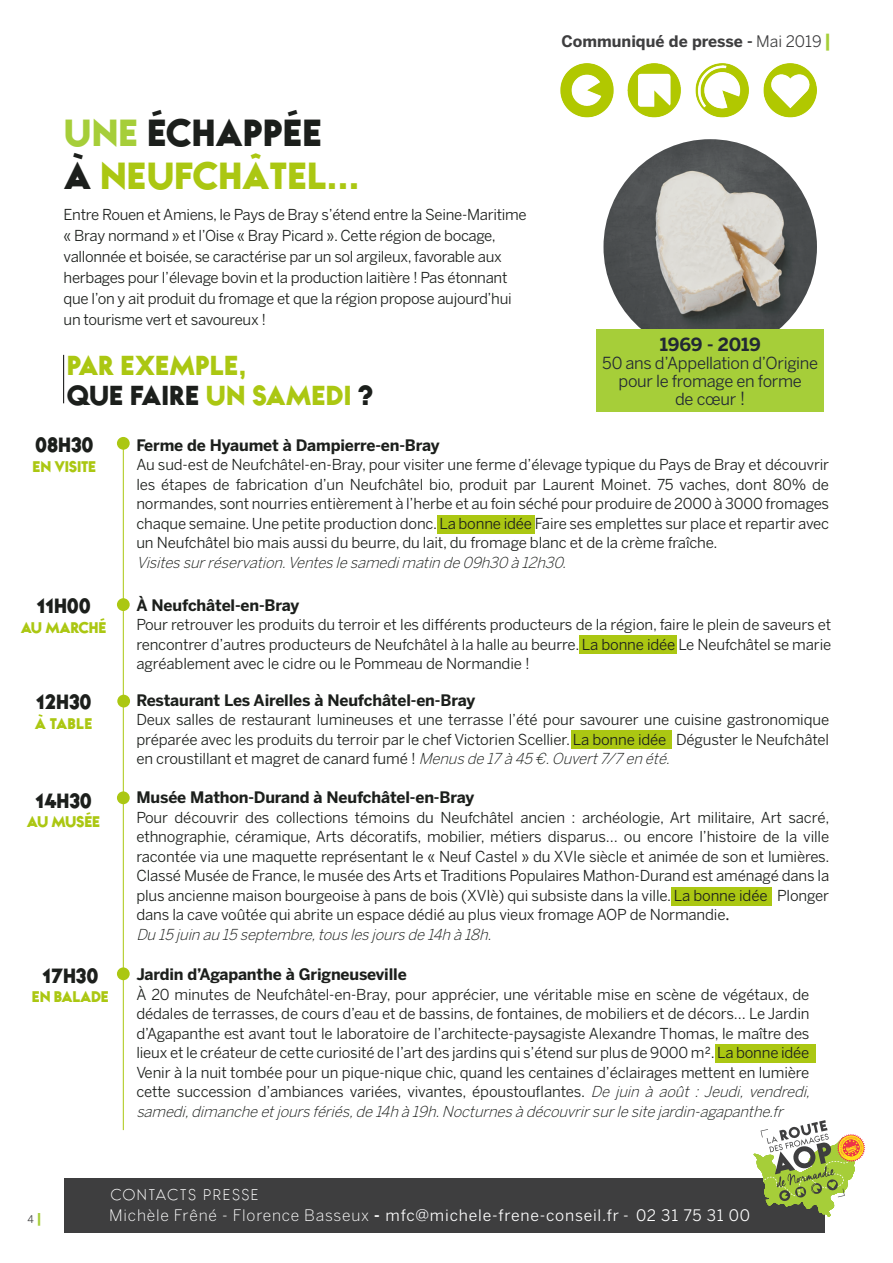
<style>
.page{position:relative;width:893px;height:1263px;background:#fff}
.page>*{position:absolute;margin:0;border:0;box-sizing:border-box;transform-origin:0 0}
.t1{font:900 33px "Bambino";color:#abc712}
.t2{font:900 33px "Bambino";color:#1c1f1c}
.t3{font:900 24px "Bambino";color:#1c1f1c}
.t4{font:900 24px "Bambino";color:#abc712}
.t5{font:900 18px "Bambino";letter-spacing:-.01em;color:#1c1f1c}
.t6{font:700 18px "Benton Sans";letter-spacing:-.015em;color:#222834}
.t7{font:16.5px/18px "Benton Sans";letter-spacing:-.02em;color:#222834;text-align:center}
.t8{font:700 15.75px "Benton Sans";letter-spacing:-.01em;color:#1c1f1c}
.t9{font:15.75px "Benton Sans";letter-spacing:.05em;color:#fff}
.t10{font:700 15.75px "Benton Sans";color:#3e3e3f}
.t11{font:15px/19.5px "Benton Sans";letter-spacing:-.01em;color:#1c1f1c;text-align:justify}
.t12{font:italic 300 15px "Benton Sans";color:#1c1f1c}
.t13{font:900 13.5px "Bambino";letter-spacing:-.02em;color:#abc712}
.t14{font:300 13.5px "Bambino";letter-spacing:.15em;color:#fff}
.t15{font:10.5px "Benton Sans";color:#3e3e3f}
.s1{color:#a6ce39}
.s2{color:#1c1f1c}
.s3{font-weight:400}
.s4{font-size:18px;color:#a6ce39}
.s5{color:#abc712}
.s6{font-size:18px}
.s7{font-weight:300;font-style:italic}
.s8{font-family:"Minion Pro";font-size:18px;color:#231f20}
.s9{font-weight:700;font-size:13.5px;color:#a6ce39}
.s10{font-weight:300}
.s11{font-weight:700}
</style>
<div class="page">
<div style="left:715px;top:1044px;width:101px;height:18px;background:#abc712"></div>
<div style="left:671px;top:888px;width:101px;height:18px;background:#abc712"></div>
<div style="left:571px;top:731px;width:101px;height:18px;background:#abc712"></div>
<div style="left:579px;top:636px;width:98px;height:18px;background:#abc712"></div>
<div style="left:437px;top:516px;width:98px;height:18px;background:#abc712"></div>
<img style="left:560px;top:63px;width:257px;height:55px">
<div style="left:64px;top:1178px;width:760px;height:54px;background:#3e3e3f"></div>
<svg style="left:754px;top:1120px;width:111px;height:97px"></svg>
<hr style="left:123px;top:441px;width:1px;height:689px;background:#abc712">
<img style="left:603px;top:139px;width:214px;height:191px">
<div style="left:596px;top:330px;width:228px;height:82px;background:#a6ce39"></div>
<div style="left:117px;top:598px;width:13px;height:13px;background:#abc712;border-radius:50%"></div>
<div style="left:117px;top:437px;width:13px;height:13px;background:#abc712;border-radius:50%"></div>
<div style="left:117px;top:791px;width:13px;height:13px;background:#abc712;border-radius:50%"></div>
<div style="left:117px;top:695px;width:13px;height:12px;background:#abc712;border-radius:50%"></div>
<div style="left:117px;top:967px;width:13px;height:13px;background:#abc712;border-radius:50%"></div>
<hr style="left:63px;top:355px;width:1px;height:48px;background:#050505">
<p class="t2" style="left:64px;top:115px;width:260px"><span class="s1">UNE</span> ÉCHAPPÉE</p>
<p class="t1" style="left:64px;top:159px;width:297px"><span class="s2">À</span> NEUFCHÂTEL...</p>
<p class="t10" style="left:562px;top:32px;width:271px">Communiqué de presse - <span class="s3">Mai 2019</span> <span class="s4">|</span></p>
<p class="t11" style="left:64px;top:205px;width:465px">Entre Rouen et Amiens, le Pays de Bray s’étend entre la Seine-Maritime</p>
<p class="t11" style="left:64px;top:225px;width:445px;line-height:21px;text-align:left">« Bray normand » et l’Oise « Bray Picard ». Cette région de bocage, vallonnée et boisée, se caractérise par un sol argileux, favorable aux herbages pour l’élevage bovin et la production laitière ! Pas étonnant</p>
<p class="t11" style="left:64px;top:289px;width:450px">que l’on y ait produit du fromage et que la région propose aujourd’hui</p>
<p class="t11" style="left:64px;top:310px;width:204px">un tourisme vert et savoureux !</p>
<p class="t4" style="left:67px;top:353px;width:181px">PAR EXEMPLE,</p>
<p class="t3" style="left:67px;top:383px;width:308px">QUE FAIRE <span class="s5">UN SAMEDI</span> ?</p>
<p class="t5" style="left:35px;top:436px;width:60px">08H30</p>
<p class="t13" style="left:33px;top:459px;width:65px">EN VISITE</p>
<p class="t6" style="left:660px;top:334px;width:103px">1969 - 2019</p>
<p class="t7" style="left:602px;top:354px;width:217px">50 ans d’Appellation d’Origine pour le fromage en forme</p>
<p class="t7" style="left:675px;top:390px;width:72px">de cœur <span class="s6">!</span></p>
<p class="t8" style="left:136px;top:435px;width:305px">Ferme de Hyaumet à Dampierre-en-Bray</p>
<p class="t11" style="left:136px;top:455px;width:694px">Au sud-est de Neufchâtel-en-Bray, pour visiter une ferme d’élevage typique du Pays de Bray et découvrir les étapes de fabrication d’un Neufchâtel bio, produit par Laurent Moinet. 75 vaches, dont 80% de normandes, sont nourries entièrement à l’herbe et au foin séché pour produire de 2000 à 3000 fromages chaque semaine. Une petite production donc. La bonne idée Faire ses emplettes sur place et repartir avec un Neufchâtel bio mais aussi du beurre, du lait, du fromage blanc et de la crème fraîche.</p>
<p class="t12" style="left:136px;top:553px;width:436px">Visitessurréservation.Venteslesamedimatin de09h30 à12h30.</p>
<p class="t5" style="left:36px;top:596px;width:56px">11H00</p>
<p class="t13" style="left:21px;top:620px;width:87px">AU MARCHÉ</p>
<p class="t8" style="left:136px;top:596px;width:165px">À Neufchâtel-en-Bray</p>
<p class="t11" style="left:136px;top:615px;width:696px">Pour retrouver les produits du terroir et les différents producteurs de la région, faire le plein de saveurs et rencontrer d’autres producteurs de Neufchâtel à la halle au beurre. La bonne idée Le Neufchâtel se marie agréablement avec le cidre ou le Pommeau de Normandie !</p>
<p class="t5" style="left:36px;top:692px;width:57px">12H30</p>
<p class="t13" style="left:35px;top:716px;width:59px">À TABLE</p>
<p class="t8" style="left:136px;top:691px;width:340px">Restaurant Les Airelles à Neufchâtel-en-Bray</p>
<p class="t11" style="left:136px;top:710px;width:694px">Deux salles de restaurant lumineuses et une terrasse l’été pour savourer une cuisine gastronomique préparée avec les produits du terroir par le chef Victorien Scellier. La bonne idée Déguster le Neufchâtel en croustillant et magret de canard fumé ! <span class="s7">Menusde17à45 €.Ouvert7/7en été.</span></p>
<p class="t5" style="left:35px;top:791px;width:58px">14H30</p>
<p class="t13" style="left:27px;top:814px;width:75px">AU MUSÉE</p>
<p class="t8" style="left:136px;top:788px;width:339px">Musée Mathon-Durand à Neufchâtel-en-Bray</p>
<p class="t11" style="left:136px;top:807px;width:695px">Pour découvrir des collections témoins du Neufchâtel ancien : archéologie, Art militaire, Art sacré, ethnographie, céramique, Arts décoratifs, mobilier, métiers disparus… ou encore l’histoire de la ville racontée via une maquette représentant le « Neuf Castel » du XVIe siècle et animée de son et lumières.<br>Classé Musée de France, le musée des Arts et Traditions Populaires Mathon-Durand est aménagé dans la plus ancienne maison bourgeoise à pans de bois (XVIè) qui subsiste dans la ville. La bonne idée Plonger dans la cave voûtée qui abrite un espace dédié au plus vieux fromage AOP de Normandie<span class="s8">.</span></p>
<p class="t12" style="left:136px;top:926px;width:361px">Du 15 juin au 15 septembre,touslesjoursde14h à18h.</p>
<p class="t5" style="left:42px;top:966px;width:58px">17H30</p>
<p class="t13" style="left:32px;top:990px;width:79px">EN BALADE</p>
<p class="t8" style="left:136px;top:965px;width:272px">Jardin d’Agapanthe à Grigneuseville</p>
<p class="t11" style="left:136px;top:984px;width:679px;text-align:left">À 20 minutes de Neufchâtel-en-Bray, pour apprécier, une véritable mise en scène de végétaux, de dédales de terrasses, de cours d’eau et de bassins, de fontaines, de mobiliers et de décors… Le Jardin d’Agapanthe est avant tout le laboratoire de l’architecte-paysagiste Alexandre Thomas, le maître des lieux et le créateur de cette curiosité de l’art des jardins qui s’étend sur plus de 9000 m². La bonne idée Venir à la nuit tombée pour un pique-nique chic, quand les centaines d’éclairages mettent en lumière cette succession d’ambiances variées, vivantes, époustouflantes. <span class="s7">De juin à août : Jeudi, vendredi, samedi,dimancheetjoursfériés,de14h à19h.Nocturnesàdécouvrirsurlesitejardin-agapanthe.fr</span></p>
<p class="t15" style="left:28px;top:1213px;width:16px">4<span class="s9">|</span></p>
<p class="t14" style="left:111px;top:1187px;width:149px">CONTACTS PRESSE</p>
<p class="t9" style="left:109px;top:1206px;width:642px"><span class="s10">Michèle Frêné - Florence Basseux</span> <span class="s11">-</span> mfc@michele-frene-conseil.fr - 02 31 75 31 00</p>
</div>
